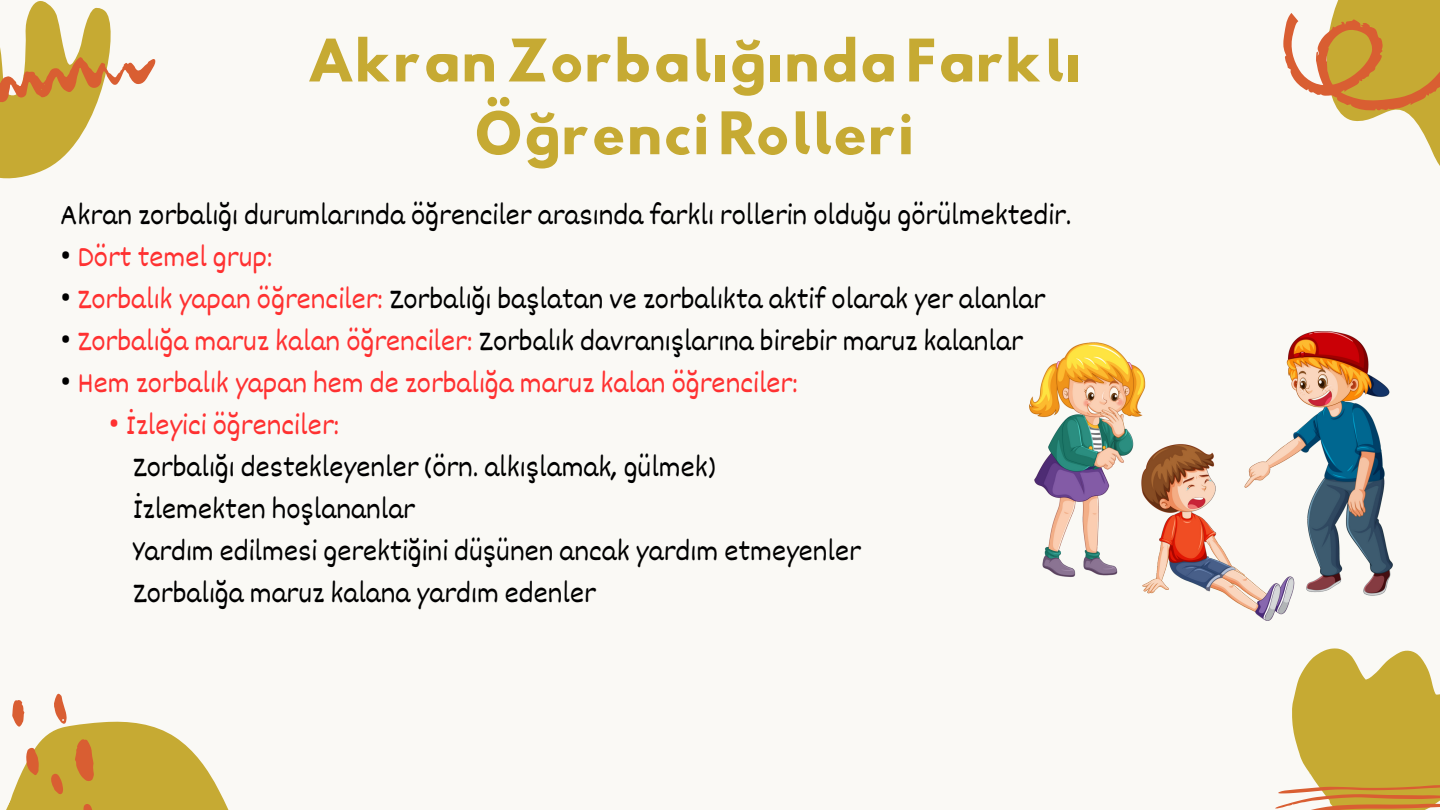
<style>
.page{position:relative;width:1440px;height:810px;background:#faf9f5}
.page>*{position:absolute;margin:0;border:0;box-sizing:border-box;transform-origin:0 0}
.t1{font:52px/72.8px "Hussar Bd";color:#c6aa33;text-align:center}
.t2{font:30px "Dekko";color:#000}
.t3{font:30px "Dekko";color:#ff3131}
.s1{font-family:"Noto Sans";color:#000}
.s2{font-family:"Noto Sans"}
.s3{color:#ff3131}
</style>
<div class="page">
<svg style="left:1275px;top:649px;width:165px;height:161px"></svg>
<svg style="left:6px;top:694px;width:223px;height:116px"></svg>
<svg style="left:1283px;top:0;width:157px;height:166px"></svg>
<svg style="left:0;top:1px;width:156px;height:178px"></svg>
<img style="left:1029px;top:332px;width:363px;height:288px">
<p class="t1" style="left:307px;top:31px;width:776px">Akran Zorbalığında Farklı<br>Öğrenci Rolleri</p>
<p class="t2" style="left:60px;top:196px;width:1013px">Akran zorbalığı durumlarında öğrenciler arasında farklı rollerin olduğu görülmektedir.</p>
<p class="t3" style="left:60px;top:238px;width:214px"><span class="s1">•</span> Dört temel grup:</p>
<p class="t2" style="left:60px;top:280px;width:987px"><span class="s2">•</span> <span class="s3">Zorbalık yapan öğrenciler:</span> Zorbalığı başlatan ve zorbalıkta aktif olarak yer alanlar</p>
<p class="t2" style="left:60px;top:322px;width:964px"><span class="s2">•</span> <span class="s3">Zorbalığa maruz kalan öğrenciler:</span> Zorbalık davranışlarına birebir maruz kalanlar</p>
<p class="t3" style="left:60px;top:364px;width:739px"><span class="s1">•</span> Hem zorbalık yapan hem de zorbalığa maruz kalan öğrenciler:</p>
<p class="t3" style="left:109px;top:406px;width:232px"><span class="s2">•</span> İzleyici öğrenciler:</p>
<p class="t2" style="left:133px;top:448px;width:585px">Zorbalığı destekleyenler (örn. alkışlamak, gülmek)</p>
<p class="t2" style="left:133px;top:490px;width:284px">İzlemekten hoşlananlar</p>
<p class="t2" style="left:133px;top:532px;width:730px">Yardım edilmesi gerektiğini düşünen ancak yardım etmeyenler</p>
<p class="t2" style="left:133px;top:574px;width:465px">Zorbalığa maruz kalana yardım edenler</p>
</div>
